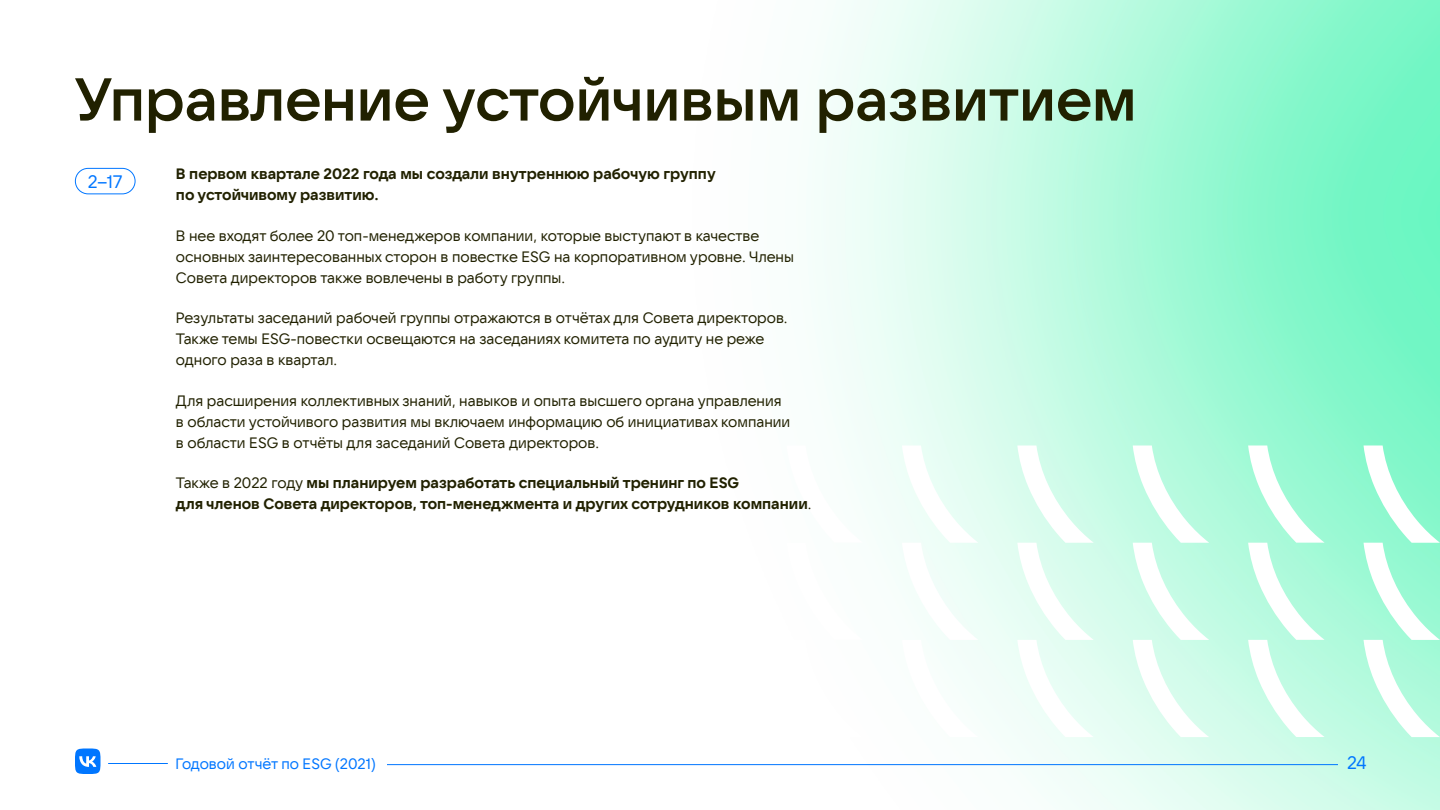
<style>
.page{position:relative;width:1440px;height:810px;background:#fff}
.page>*{position:absolute;margin:0;border:0;box-sizing:border-box;transform-origin:0 0}
.t1{font:600 60px "VK Sans Display";color:#212100}
.t2{font:18px "VK Sans Display";color:#0076ff}
.t3{font:15px/21px "VK Sans Display";color:#212100}
.t4{font:700 15px/21px "VK Sans Display";color:#212100}
.t5{font:15px "VK Sans Display";color:#0076ff}
.s1{font-weight:400}
</style>
<div class="page">
<img style="left:531px;top:0;width:909px;height:809px">
<svg style="left:671px;top:446px;width:77px;height:291px"></svg>
<svg style="left:787px;top:446px;width:76px;height:291px"></svg>
<svg style="left:902px;top:446px;width:76px;height:291px"></svg>
<svg style="left:1017px;top:446px;width:77px;height:291px"></svg>
<svg style="left:1133px;top:446px;width:76px;height:291px"></svg>
<svg style="left:1248px;top:446px;width:77px;height:291px"></svg>
<svg style="left:1364px;top:446px;width:76px;height:291px"></svg>
<svg style="left:75px;top:748px;width:25px;height:26px"></svg>
<hr style="left:108px;top:763px;width:60px;height:1px;background:#0076ff">
<hr style="left:387px;top:764px;width:951px;height:1px;background:#0076ff">
<div style="left:75px;top:168px;width:60px;height:26px;border:1px solid #0076ff;border-radius:13px"></div>
<h1 class="t1" style="left:75px;top:65px;width:1063px">Управление устойчивым развитием</h1>
<p class="t2" style="left:88px;top:171px;width:37px">2–17</p>
<p class="t4" style="left:176px;top:163px;width:541px">В первом квартале 2022 года мы создали внутреннюю рабочую группу по устойчивому развитию.</p>
<p class="t3" style="left:176px;top:225px;width:620px">В нее входят более 20 топ-менеджеров компании, которые выступают в качестве основных заинтересованных сторон в повестке ESG на корпоративном уровне. Члены<br>Совета директоров также вовлечены в работу группы.</p>
<p class="t3" style="left:176px;top:308px;width:611px">Результаты заседаний рабочей группы отражаются в отчётах для Совета директоров.<br>Также темы ESG-повестки освещаются на заседаниях комитета по аудиту не реже одного раза в квартал.</p>
<p class="t3" style="left:176px;top:390px;width:616px">Для расширения коллективных знаний, навыков и опыта высшего органа управления в области устойчивого развития мы включаем информацию об инициативах компании в области ESG в отчёты для заседаний Совета директоров.</p>
<p class="t4" style="left:176px;top:472px;width:635px"><span class="s1">Также в 2022 году</span> мы планируем разработать специальный тренинг по ESG<br>для членов Совета директоров, топ-менеджмента и других сотрудников компании<span class="s1">.</span></p>
<p class="t5" style="left:176px;top:755px;width:202px">Годовой отчёт по ESG (2021)</p>
<p class="t2" style="left:1347px;top:752px;width:21px">24</p>
</div>
